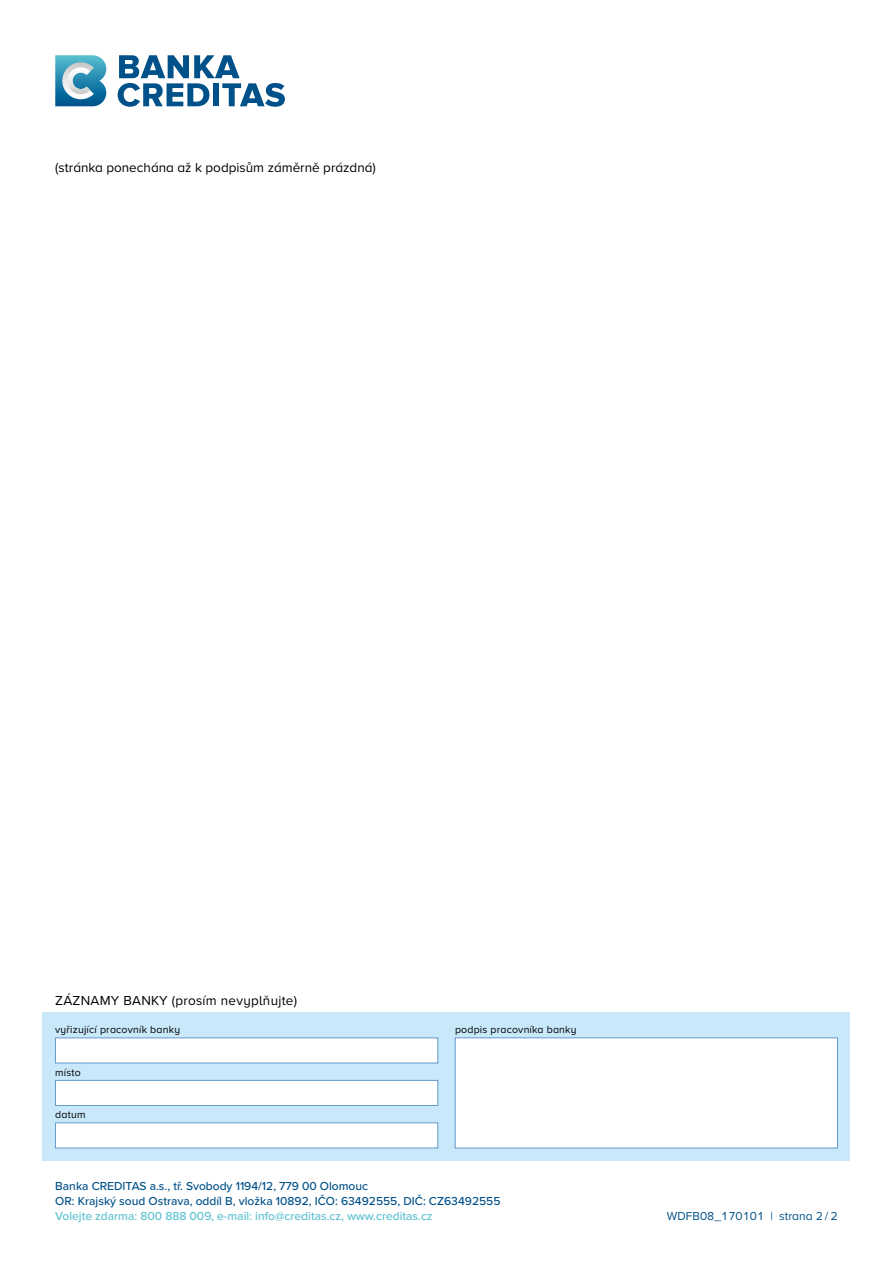
<style>
.page{position:relative;width:893px;height:1263px;background:#fff}
.page>*{position:absolute;margin:0;border:0;box-sizing:border-box;transform-origin:0 0}
.pole_formulare_v_tex{font:13.5px "Proxima Nova";color:#000}
.in_nadpis{font:13.5px "Proxima Nova";letter-spacing:.02em;color:#000}
.t1{font:500 12px/15px "Proxima Nova A";color:#005189}
.t2{font:500 12px "Proxima Nova A";color:#5ac1d0}
.Paticka_cislo{font:12px "Proxima Nova";color:#005189}
.in_nad_polem{font:10.5px "Proxima Nova";letter-spacing:.02em;color:#000}
</style>
<div class="page">
<svg style="left:118px;top:55px;width:167px;height:52px"></svg>
<div style="left:213px;top:83px;width:6px;height:23px;background:#005189"></div>
<svg style="left:55px;top:55px;width:51px;height:51px;background:#60a5c0"></svg>
<div style="left:43px;top:1012px;width:807px;height:149px;background:#c9e9fb"></div>
<div style="left:55px;top:1038px;width:383px;height:25px;background:#fff"></div>
<div style="left:55px;top:1080px;width:383px;height:26px;background:#fff;border:1px solid #659aca"></div>
<div style="left:55px;top:1123px;width:383px;height:25px;background:#fff"></div>
<div style="left:455px;top:1038px;width:383px;height:110px;background:#fff"></div>
<p class="pole_formulare_v_tex" style="left:55px;top:158px;width:322px">(stránka ponechána až k podpisům záměrně prázdná)</p>
<p class="in_nadpis" style="left:55px;top:990px;width:243px">ZÁZNAMY BANKY (prosím nevyplňujte)</p>
<p class="in_nad_polem" style="left:55px;top:1022px;width:126px">vyřizující pracovník banky</p>
<p class="in_nad_polem" style="left:55px;top:1064px;width:27px">místo</p>
<p class="in_nad_polem" style="left:55px;top:1107px;width:32px">datum</p>
<p class="in_nad_polem" style="left:455px;top:1022px;width:123px">podpis pracovníka banky</p>
<p class="t1" style="left:55px;top:1178px;width:447px">Banka CREDITAS a.s., tř. Svobody 1194/12, 779 00 Olomouc<br>OR: Krajský soud Ostrava, oddíl B, vložka 10892, IČO: 63492555, DIČ: CZ63492555</p>
<p class="t2" style="left:55px;top:1207px;width:379px">Volejte zdarma: 800 888 009, e-mail: info@creditas.cz, www.creditas.cz</p>
<p class="Paticka_cislo" style="left:667px;top:1207px;width:172px">WDFB08_170101 | strana 2 / 2</p>
</div>
